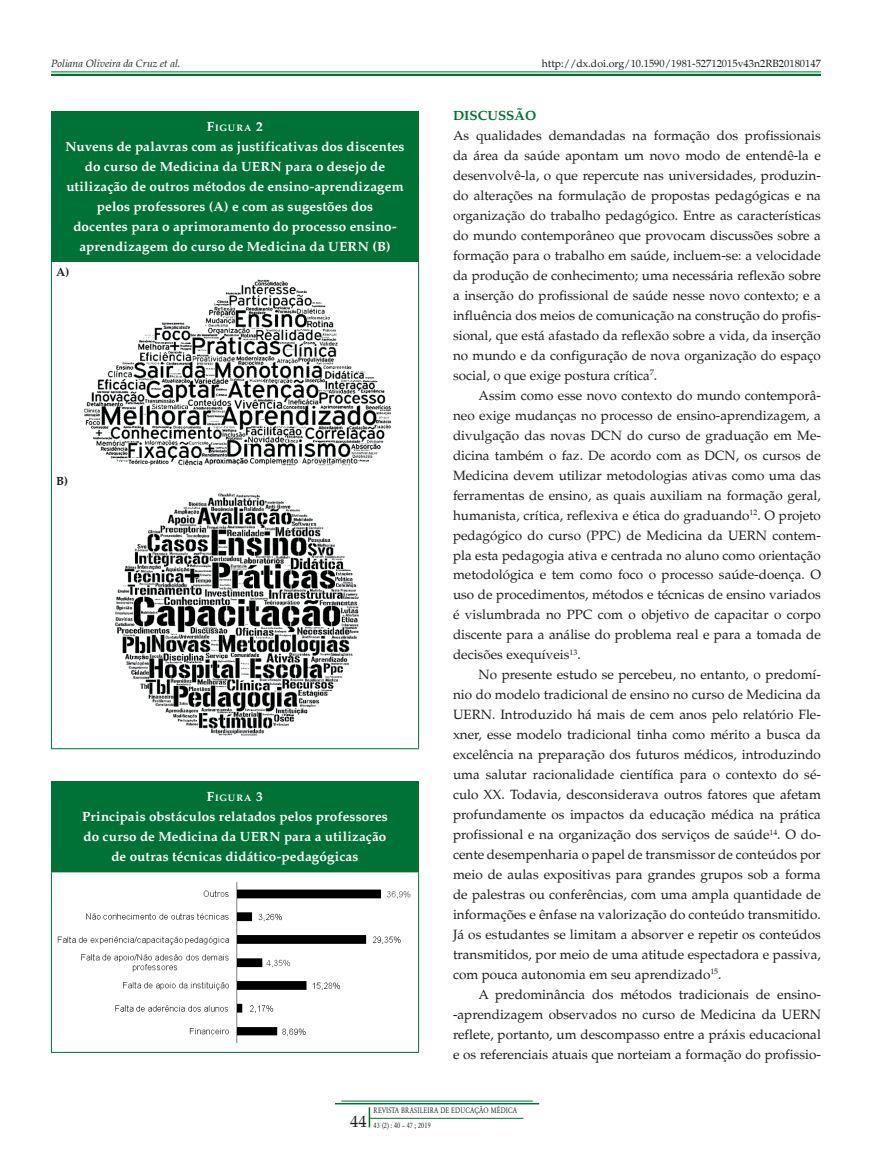
<style>
.page{position:relative;width:872px;height:1170px;background:#fff}
.page>*{position:absolute;margin:0;border:0;box-sizing:border-box;transform-origin:0 0}
.Body_text{font:13.5px/20px "Palton Roman";color:#231f20;text-align:justify}
.Left{font:13.5px/20px "Palton Roman";color:#231f20;text-align:justify}
.O_White{font:700 13.5px/20px "Palton";letter-spacing:.01em;color:#fff;text-align:center}
.G{font:700 13.5px "Palton";color:#007236}
.t1{font:700 12px "Palton";color:#231f20}
.t2{font:10.5px "Palton Roman";color:#231f20}
.t3{font:italic 10.5px "Palton";color:#231f20}
.O_White-2{font:700 9.45px "Palton";letter-spacing:.085em;color:#fff}
.t4{font:8.25px/15px "Garamond";letter-spacing:.03em;color:#231f20;scale:.8 1}
.s1{font-size:13.5px}
.s2{font-family:"Palton Roman";font-size:16.5px}
</style>
<div class="page">
<hr style="left:370px;top:1117px;width:153px;height:1px;background:#007236">
<svg style="left:369px;top:1107px;width:1px;height:20px"></svg>
<hr style="left:341px;top:1100px;width:192px;height:1px;background:#007236">
<hr style="left:335px;top:1102px;width:204px;height:2px;background:#007236">
<hr style="left:51px;top:71px;width:770px;height:1px;background:#007236">
<hr style="left:51px;top:74px;width:770px;height:2px;background:#007236">
<div style="left:51px;top:111px;width:367px;height:150px;background:#007236"></div>
<hr style="left:51px;top:261px;width:368px;height:1px;background:#007236">
<hr style="left:51px;top:262px;width:1px;height:486px;background:#007236">
<hr style="left:418px;top:262px;width:1px;height:486px;background:#007236">
<hr style="left:51px;top:748px;width:368px;height:1px;background:#007236">
<img style="left:83px;top:279px;width:309px;height:187px">
<img style="left:115px;top:493px;width:244px;height:243px">
<div style="left:51px;top:781px;width:367px;height:90px;background:#007236"></div>
<hr style="left:51px;top:871px;width:368px;height:1px;background:#007236">
<hr style="left:51px;top:872px;width:1px;height:179px;background:#007236">
<hr style="left:418px;top:872px;width:1px;height:179px;background:#007236">
<hr style="left:51px;top:1051px;width:368px;height:1px;background:#007236">
<img style="left:57px;top:881px;width:354px;height:162px">
<p class="t3" style="left:51px;top:58px;width:131px">Poliana Oliveira da Cruz et al.</p>
<p class="t2" style="left:542px;top:57px;width:281px">http://dx.doi.org/10.1590/1981-52712015v43n2RB20180147</p>
<p class="O_White-2" style="left:207px;top:122px;width:58px"><span class="s1">F</span>IGURA <span class="s1">2</span></p>
<p class="O_White" style="left:65px;top:136px;width:341px">Nuvens de palavras com as justificativas dos discentes do curso de Medicina da UERN para o desejo de utilização de outros métodos de ensino-aprendizagem pelos professores (A) e com as sugestões dos<br>docentes para o aprimoramento do processo ensino&shy;aprendizagem do curso de Medicina da UERN (B)</p>
<p class="t1" style="left:56px;top:265px;width:15px">A)</p>
<p class="t1" style="left:56px;top:473px;width:13px">B)</p>
<p class="O_White-2" style="left:207px;top:792px;width:58px"><span class="s1">F</span>IGURA <span class="s1">3</span></p>
<p class="O_White" style="left:82px;top:806px;width:307px">Principais obstáculos relatados pelos professores do curso de Medicina da UERN para a utilização de outras técnicas didático-pedagógicas</p>
<p class="G" style="left:453px;top:108px;width:85px">DISCUSSÃO</p>
<p class="Left" style="left:453px;top:126px;width:369px">As qualidades demandadas na formação dos profissionais da área da saúde apontam um novo modo de entendê-la e desenvolvê-la, o que repercute nas universidades, produzin&shy;do alterações na formulação de propostas pedagógicas e na organização do trabalho pedagógico. Entre as características do mundo contemporâneo que provocam discussões sobre a formação para o trabalho em saúde, incluem-se: a velocidade da produção de conhecimento; uma necessária reflexão sobre a inserção do profissional de saúde nesse novo contexto; e a influência dos meios de comunicação na construção do profis&shy;sional, que está afastado da reflexão sobre a vida, da inserção no mundo e da configuração de nova organização do espaço social, o que exige postura crítica<sup>7</sup>.</p>
<p class="Body_text" style="left:453px;top:385px;width:369px;text-indent:26px">Assim como esse novo contexto do mundo contemporâ&shy;neo exige mudanças no processo de ensino-aprendizagem, a divulgação das novas DCN do curso de graduação em Me&shy;dicina também o faz. De acordo com as DCN, os cursos de Medicina devem utilizar metodologias ativas como uma das ferramentas de ensino, as quais auxiliam na formação geral, humanista, crítica, reflexiva e ética do graduando<sup>12</sup>. O projeto pedagógico do curso (PPC) de Medicina da UERN contem&shy;pla esta pedagogia ativa e centrada no aluno como orientação metodológica e tem como foco o processo saúde-doença. O uso de procedimentos, métodos e técnicas de ensino variados é vislumbrada no PPC com o objetivo de capacitar o corpo discente para a análise do problema real e para a tomada de decisões exequíveis<sup>13</sup>.</p>
<p class="Body_text" style="left:453px;top:665px;width:369px;text-indent:26px">No presente estudo se percebeu, no entanto, o predomí&shy;nio do modelo tradicional de ensino no curso de Medicina da UERN. Introduzido há mais de cem anos pelo relatório Fle&shy;xner, esse modelo tradicional tinha como mérito a busca da excelência na preparação dos futuros médicos, introduzindo uma salutar racionalidade científica para o contexto do sé&shy;culo XX. Todavia, desconsiderava outros fatores que afetam profundamente os impactos da educação médica na prática profissional e na organização dos serviços de saúde<sup>14</sup>. O do&shy;cente desempenharia o papel de transmissor de conteúdos por meio de aulas expositivas para grandes grupos sob a forma de palestras ou conferências, com uma ampla quantidade de informações e ênfase na valorização do conteúdo transmitido.<br>Já os estudantes se limitam a absorver e repetir os conteúdos transmitidos, por meio de uma atitude espectadora e passiva, com pouca autonomia em seu aprendizado<sup>15</sup>.</p>
<p class="Body_text" style="left:453px;top:984px;width:369px;text-indent:26px">A predominância dos métodos tradicionais de ensino--aprendizagem observados no curso de Medicina da UERN reflete, portanto, um descompasso entre a práxis educacional e os referenciais atuais que norteiam a formação do profissio-</p>
<p class="t4" style="left:350px;top:1102px;width:210px;text-indent:24px">REVISTA BRASILEIRA DE EDUCAÇÃO MÉDICA<br><span class="s2">44</span> 43 (2) : 40 – 47 ; 2019</p>
</div>
